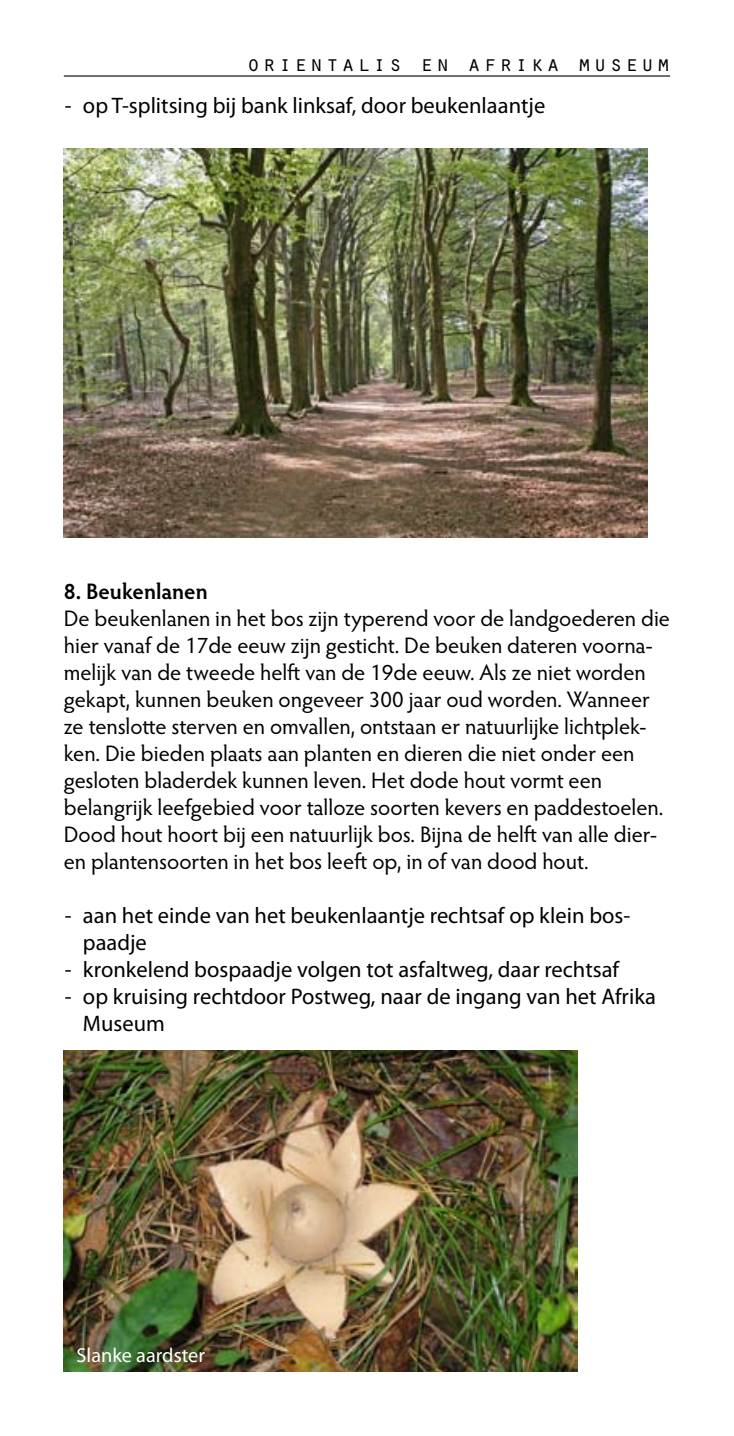
<style>
.page{position:relative;width:734px;height:1436px;background:#fff}
.page>*{position:absolute;margin:0;border:0;box-sizing:border-box;transform-origin:0 0}
.t1{font:22.5px/27px "Hypatia Sans Pro";color:#000}
.t2{font:22.5px/27px "Myriad Pro";color:#000}
.t3{font:22.5px "Orator Std";letter-spacing:.1em;color:#000}
.t4{font:600 22.5px "Hypatia Sans Pro";color:#000}
.t5{font:20.25px "Myriad Pro";color:#fff}
</style>
<div class="page">
<hr style="left:64px;top:75px;width:606px;height:2px;background:#000">
<img style="left:64px;top:148px;width:583px;height:389px">
<img style="left:64px;top:1050px;width:513px;height:321px">
<p class="t3" style="left:247px;top:48px;width:425px">orientalis en afrika museum</p>
<p class="t2" style="left:65px;top:91px;width:481px">- op T-splitsing bij bank linksaf, door beukenlaantje</p>
<p class="t4" style="left:64px;top:575px;width:145px">8. Beukenlanen</p>
<p class="t1" style="left:64px;top:604px;width:607px">De beukenlanen in het bos zijn typerend voor de landgoederen die hier vanaf de 17de eeuw zijn gesticht. De beuken dateren voorna&shy;melijk van de tweede helft van de 19de eeuw. Als ze niet worden gekapt, kunnen beuken ongeveer 300 jaar oud worden. Wanneer ze tenslotte sterven en omvallen, ontstaan er natuurlijke lichtplek&shy;ken. Die bieden plaats aan planten en dieren die niet onder een gesloten bladerdek kunnen leven. Het dode hout vormt een belangrijk leefgebied voor talloze soorten kevers en paddestoelen.<br>Dood hout hoort bij een natuurlijk bos. Bijna de helft van alle dier&shy;en plantensoorten in het bos leeft op, in of van dood hout.</p>
<p class="t2" style="left:83px;top:901px;width:548px;text-indent:-18px">- aan het einde van het beukenlaantje rechtsaf op klein bos&shy;paadje</p>
<p class="t2" style="left:65px;top:955px;width:555px">- kronkelend bospaadje volgen tot asfaltweg, daar rechtsaf</p>
<p class="t2" style="left:83px;top:982px;width:574px;text-indent:-18px">- op kruising rechtdoor Postweg, naar de ingang van het Afrika<br>Museum</p>
<p class="t5" style="left:77px;top:1342px;width:130px">Slanke aardster</p>
</div>
